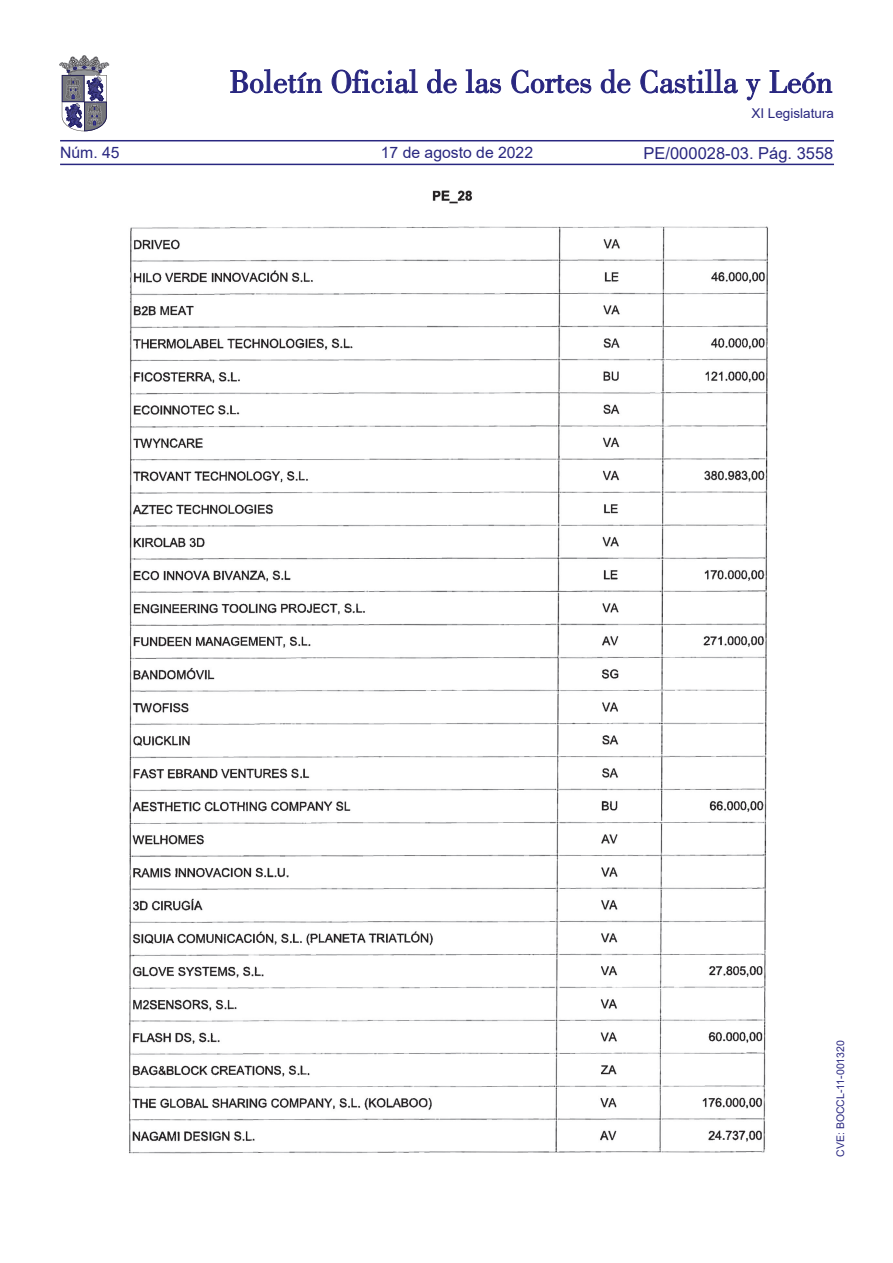
<style>
.page{position:relative;width:893px;height:1263px;background:#fff}
.page>*{position:absolute;margin:0;border:0;box-sizing:border-box;transform-origin:0 0}
.t1{font:16.5px "Arial";color:#292780}
.t2{font:15.75px "Arial";color:#292780}
.t3{font:13.5px "Arial";color:#292780}
.t4{font:10.5px "Arial";color:#292780}
</style>
<div class="page">
<hr style="left:60px;top:164px;width:774px;height:1px;background:#292780">
<hr style="left:60px;top:140px;width:774px;height:1px;background:#292780">
<svg style="left:230px;top:69px;width:92px;height:24px"></svg>
<svg style="left:332px;top:69px;width:86px;height:24px"></svg>
<svg style="left:427px;top:69px;width:30px;height:24px"></svg>
<svg style="left:466px;top:69px;width:35px;height:24px"></svg>
<svg style="left:511px;top:70px;width:80px;height:23px"></svg>
<svg style="left:601px;top:69px;width:29px;height:24px"></svg>
<svg style="left:640px;top:69px;width:98px;height:24px"></svg>
<svg style="left:746px;top:79px;width:14px;height:21px"></svg>
<svg style="left:770px;top:70px;width:62px;height:23px"></svg>
<svg style="left:60px;top:55px;width:49px;height:76px"></svg>
<img style="left:129px;top:190px;width:639px;height:964px">
<p class="t2" style="left:60px;top:142px;width:61px">Núm. 45</p>
<p class="t2" style="left:381px;top:142px;width:154px">17 de agosto de 2022</p>
<p class="t3" style="left:751px;top:104px;width:84px">XI Legislatura</p>
<p class="t1" style="left:643px;top:141px;width:191px">PE/000028-03. Pág. 3558</p>
<p class="t4" style="left:833px;top:1157px;width:118px;rotate:-90deg">CVE: BOCCL-11-001320</p>
</div>
